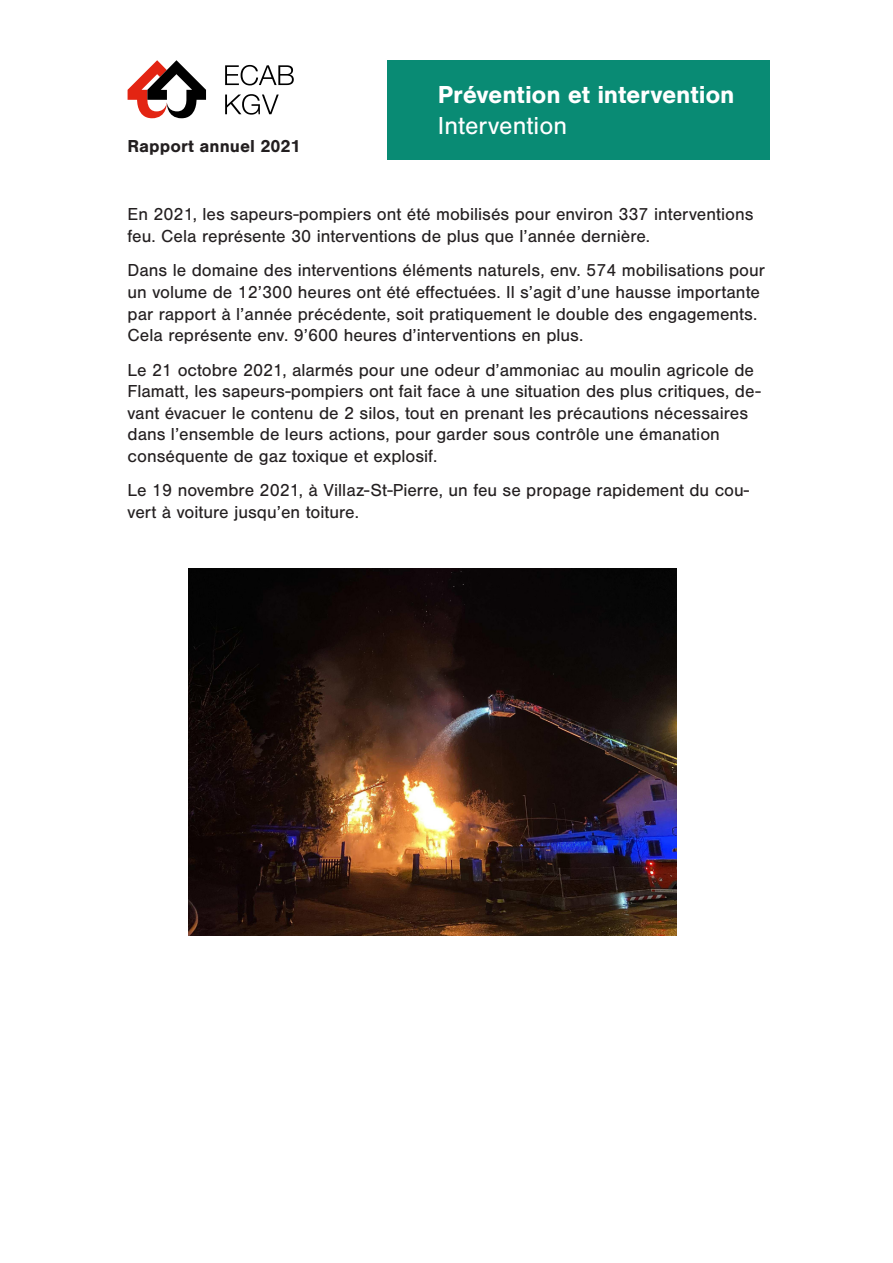
<style>
.page{position:relative;width:893px;height:1263px;background:#fff}
.page>*{position:absolute;margin:0;border:0;box-sizing:border-box;transform-origin:0 0}
.t1{font:700 25.5px "Nimbus San";letter-spacing:-.01em;color:#fff}
.t2{font:25.5px "Nimbus San";color:#fff}
.t3{font:18px/21.6px "Nimbus San";color:#231f20}
.t4{font:700 18px "Nimbus San";color:#231f20}
</style>
<div class="page">
<svg style="left:128px;top:60px;width:78px;height:58px"></svg>
<svg style="left:225px;top:94px;width:54px;height:21px"></svg>
<svg style="left:225px;top:65px;width:69px;height:20px"></svg>
<div style="left:387px;top:60px;width:383px;height:99px;background:#098b74"></div>
<img style="left:188px;top:569px;width:489px;height:366px">
<p class="t4" style="left:128px;top:136px;width:175px">Rapport annuel 2021</p>
<h1 class="t1" style="left:438px;top:80px;width:298px">Prévention et intervention</h1>
<h1 class="t2" style="left:438px;top:111px;width:131px">Intervention</h1>
<p class="t3" style="left:128px;top:204px;width:627px">En 2021, les sapeurs-pompiers ont été mobilisés pour environ 337 interventions feu. Cela représente 30 interventions de plus que l’année dernière.</p>
<p class="t3" style="left:128px;top:260px;width:639px">Dans le domaine des interventions éléments naturels, env. 574 mobilisations pour un volume de 12’300 heures ont été effectuées. Il s’agit d’une hausse importante par rapport à l’année précédente, soit pratiquement le double des engagements.<br>Cela représente env. 9’600 heures d’interventions en plus.</p>
<p class="t3" style="left:128px;top:359px;width:635px">Le 21 octobre 2021, alarmés pour une odeur d’ammoniac au moulin agricole de Flamatt, les sapeurs-pompiers ont fait face à une situation des plus critiques, de&shy;vant évacuer le contenu de 2 silos, tout en prenant les précautions nécessaires dans l’ensemble de leurs actions, pour garder sous contrôle une émanation conséquente de gaz toxique et explosif.</p>
<p class="t3" style="left:128px;top:480px;width:623px">Le 19 novembre 2021, à Villaz-St-Pierre, un feu se propage rapidement du cou&shy;vert à voiture jusqu’en toiture.</p>
</div>
